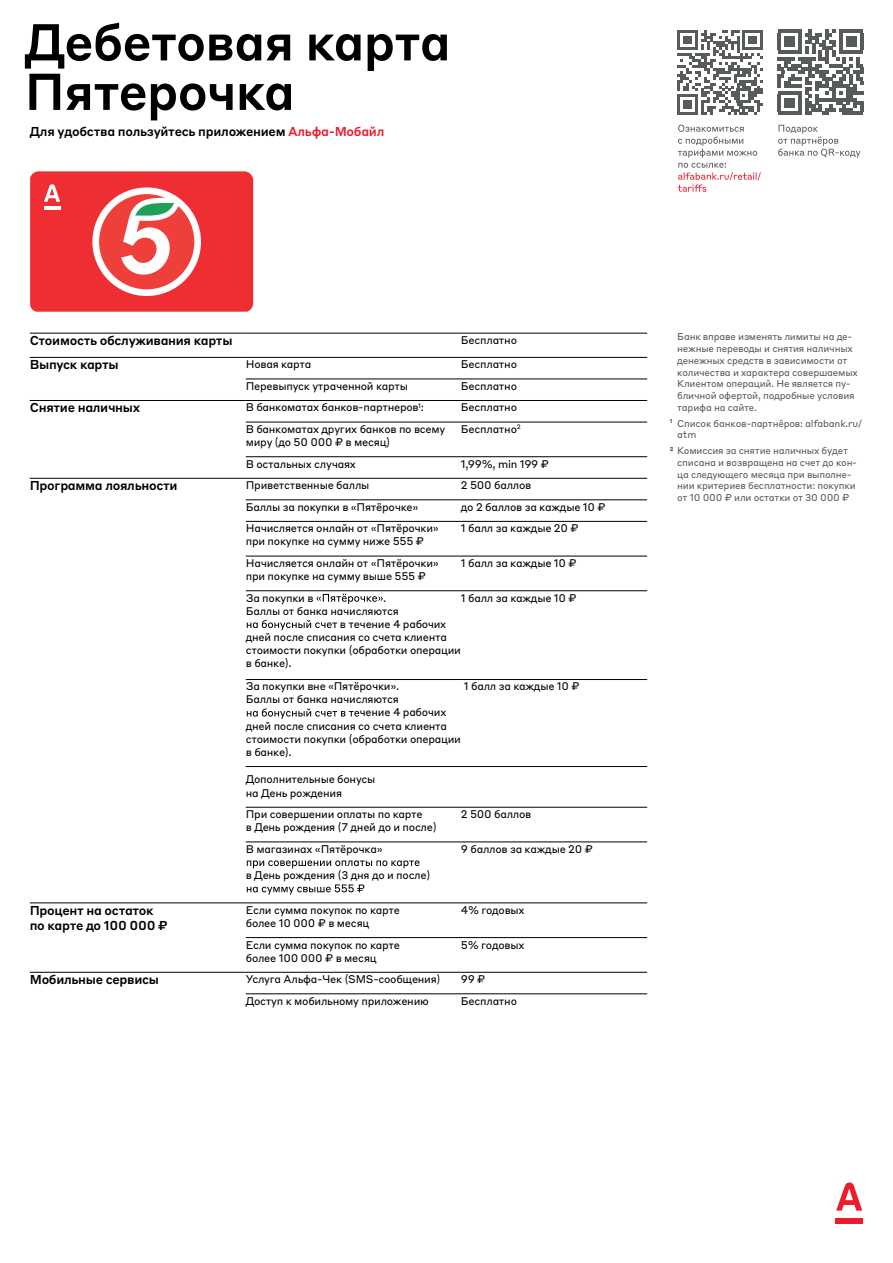
<style>
.page{position:relative;width:893px;height:1263px;background:#fff}
.page>*{position:absolute;margin:0;border:0;box-sizing:border-box;transform-origin:0 0}
.t1{font:500 51px "Styrene BLC";letter-spacing:-.025em;color:#000001}
.t2{font:500 12.75px/15.3px "Styrene BLC";letter-spacing:-.025em;color:#000001}
.t3{font:10.95px/13.2px "Styrene BLC";letter-spacing:-.025em;color:#000001}
.t4{font:9.75px/11.7px "Styrene BLC";letter-spacing:-.02em;color:#575b5a}
.s1{color:#eb1c2e}
</style>
<div class="page">
<svg style="left:836px;top:1182px;width:26px;height:29px"></svg>
<div style="left:836px;top:1218px;width:27px;height:6px;background:#eb1c2e"></div>
<svg style="left:678px;top:125px;width:83px;height:67px"></svg>
<svg style="left:778px;top:125px;width:82px;height:33px"></svg>
<svg style="left:677px;top:30px;width:86px;height:85px"></svg>
<svg style="left:777px;top:30px;width:86px;height:85px"></svg>
<hr style="left:843px;top:111px;width:20px;height:4px;background:#575b5a">
<hr style="left:30px;top:333px;width:216px;height:1px;background:#000001">
<hr style="left:246px;top:333px;width:215px;height:1px;background:#000001">
<hr style="left:461px;top:333px;width:186px;height:1px;background:#000001">
<hr style="left:30px;top:357px;width:216px;height:1px;background:#000001">
<hr style="left:246px;top:357px;width:215px;height:1px;background:#000001">
<hr style="left:461px;top:357px;width:186px;height:1px;background:#000001">
<hr style="left:246px;top:422px;width:215px;height:1px;background:#000001">
<hr style="left:461px;top:422px;width:186px;height:1px;background:#000001">
<hr style="left:246px;top:456px;width:215px;height:1px;background:#000001">
<hr style="left:461px;top:456px;width:186px;height:1px;background:#000001">
<hr style="left:246px;top:478px;width:215px;height:1px;background:#000001">
<hr style="left:461px;top:478px;width:186px;height:1px;background:#000001">
<hr style="left:246px;top:556px;width:215px;height:1px;background:#000001">
<hr style="left:461px;top:556px;width:186px;height:1px;background:#000001">
<hr style="left:246px;top:590px;width:215px;height:1px;background:#000001">
<hr style="left:461px;top:590px;width:186px;height:1px;background:#000001">
<hr style="left:246px;top:679px;width:215px;height:1px;background:#000001">
<hr style="left:461px;top:679px;width:186px;height:1px;background:#000001">
<hr style="left:246px;top:807px;width:215px;height:1px;background:#000001">
<hr style="left:461px;top:807px;width:186px;height:1px;background:#000001">
<hr style="left:246px;top:842px;width:215px;height:1px;background:#000001">
<hr style="left:461px;top:842px;width:186px;height:1px;background:#000001">
<hr style="left:246px;top:903px;width:215px;height:1px;background:#000001">
<hr style="left:461px;top:903px;width:186px;height:1px;background:#000001">
<hr style="left:30px;top:400px;width:216px;height:1px;background:#000001">
<hr style="left:30px;top:478px;width:216px;height:1px;background:#000001">
<hr style="left:30px;top:903px;width:216px;height:1px;background:#000001">
<hr style="left:30px;top:972px;width:216px;height:1px;background:#000001">
<hr style="left:246px;top:379px;width:215px;height:1px;background:#000001">
<hr style="left:461px;top:379px;width:186px;height:1px;background:#000001">
<hr style="left:246px;top:400px;width:215px;height:1px;background:#000001">
<hr style="left:461px;top:400px;width:186px;height:1px;background:#000001">
<hr style="left:246px;top:500px;width:215px;height:1px;background:#000001">
<hr style="left:461px;top:500px;width:186px;height:1px;background:#000001">
<hr style="left:246px;top:521px;width:215px;height:1px;background:#000001">
<hr style="left:461px;top:521px;width:186px;height:1px;background:#000001">
<hr style="left:246px;top:937px;width:215px;height:1px;background:#000001">
<hr style="left:461px;top:937px;width:186px;height:1px;background:#000001">
<hr style="left:246px;top:972px;width:215px;height:1px;background:#000001">
<hr style="left:461px;top:972px;width:186px;height:1px;background:#000001">
<hr style="left:246px;top:993px;width:215px;height:1px;background:#000001">
<hr style="left:461px;top:993px;width:186px;height:1px;background:#000001">
<svg style="left:316px;top:594px;width:67px;height:10px"></svg>
<svg style="left:247px;top:620px;width:85px;height:10px"></svg>
<svg style="left:247px;top:860px;width:173px;height:8px"></svg>
<svg style="left:247px;top:884px;width:117px;height:10px"></svg>
<svg style="left:30px;top:171px;width:223px;height:141px;background:#ee4e50"></svg>
<hr style="left:44px;top:207px;width:17px;height:3px;background:#fff">
<hr style="left:246px;top:766px;width:215px;height:1px;background:#000001">
<hr style="left:461px;top:766px;width:186px;height:1px;background:#000001">
<svg style="left:247px;top:708px;width:112px;height:11px"></svg>
<h1 class="t1" style="left:24px;top:-1px;width:428px">Дебетовая карта</h1>
<h1 class="t1" style="left:24px;top:48px;width:272px">Пятерочка</h1>
<p class="t2" style="left:30px;top:123px;width:356px">Для удобства пользуйтесь приложением <span class="s1">Альфа-Мобайл</span></p>
<p class="t2" style="left:30px;top:332px;width:204px">Стоимость обслуживания карты</p>
<p class="t3" style="left:461px;top:333px;width:58px">Бесплатно</p>
<p class="t2" style="left:30px;top:356px;width:91px">Выпуск карты</p>
<p class="t3" style="left:246px;top:357px;width:67px">Новая карта</p>
<p class="t3" style="left:461px;top:357px;width:58px">Бесплатно</p>
<p class="t3" style="left:246px;top:378px;width:164px">Перевыпуск утраченной карты</p>
<p class="t3" style="left:461px;top:378px;width:58px">Бесплатно</p>
<p class="t2" style="left:30px;top:399px;width:112px">Снятие наличных</p>
<p class="t3" style="left:246px;top:400px;width:180px">В банкоматах банков-партнеров<sup>1</sup>:</p>
<p class="t3" style="left:461px;top:400px;width:58px">Бесплатно</p>
<p class="t3" style="left:246px;top:422px;width:201px">В банкоматах других банков по всему миру (до 50 000 ₽ в месяц)</p>
<p class="t3" style="left:461px;top:422px;width:61px">Бесплатно<sup>2</sup></p>
<p class="t3" style="left:246px;top:456px;width:112px">В остальных случаях</p>
<p class="t3" style="left:461px;top:456px;width:90px">1,99%, min 199 ₽</p>
<p class="t2" style="left:30px;top:477px;width:149px">Программа лояльности</p>
<p class="t3" style="left:246px;top:478px;width:125px">Приветственные баллы</p>
<p class="t3" style="left:461px;top:478px;width:72px">2 500 баллов</p>
<p class="t3" style="left:246px;top:499px;width:174px">Баллы за покупки в «Пятёрочке»</p>
<p class="t3" style="left:461px;top:499px;width:146px">до 2 баллов за каждые 10 ₽</p>
<p class="t3" style="left:246px;top:521px;width:195px">Начисляется онлайн от «Пятёрочки» при покупке на сумму ниже 555 ₽</p>
<p class="t3" style="left:461px;top:521px;width:119px">1 балл за каждые 20 ₽</p>
<p class="t3" style="left:246px;top:556px;width:195px">Начисляется онлайн от «Пятёрочки» при покупке на сумму выше 555 ₽</p>
<p class="t3" style="left:461px;top:556px;width:117px">1 балл за каждые 10 ₽</p>
<p class="t3" style="left:246px;top:590px;width:69px">За покупки в</p>
<p class="t3" style="left:383px;top:590px;width:5px">.</p>
<p class="t3" style="left:246px;top:603px;width:155px">Баллы от банка начисляются</p>
<p class="t3" style="left:332px;top:617px;width:116px">т в течение 4 рабочих</p>
<p class="t3" style="left:246px;top:630px;width:203px">дней после списания со счета клиента</p>
<p class="t3" style="left:246px;top:643px;width:217px">стоимости покупки (обработки операции</p>
<p class="t3" style="left:246px;top:656px;width:47px">в банке).</p>
<p class="t3" style="left:461px;top:590px;width:117px">1 балл за каждые 10 ₽</p>
<p class="t3" style="left:464px;top:679px;width:117px">1 балл за каждые 10 ₽</p>
<p class="t3" style="left:246px;top:679px;width:155px">За покупки вне «Пятёрочки».</p>
<p class="t3" style="left:246px;top:692px;width:155px">Баллы от банка начисляются</p>
<p class="t3" style="left:359px;top:705px;width:88px">чение 4 рабочих</p>
<p class="t3" style="left:246px;top:718px;width:203px">дней после списания со счета клиента</p>
<p class="t3" style="left:246px;top:731px;width:217px">стоимости покупки (обработки операции</p>
<p class="t3" style="left:246px;top:744px;width:47px">в банке).</p>
<p class="t3" style="left:246px;top:772px;width:131px">Дополнительные бонусы на День рождения</p>
<p class="t3" style="left:246px;top:807px;width:192px">При совершении оплаты по карте<br>в День рождения (7 дней до и после)</p>
<p class="t3" style="left:461px;top:807px;width:72px">2 500 баллов</p>
<p class="t3" style="left:246px;top:841px;width:138px">В магазинах «Пятёрочка»</p>
<p class="t3" style="left:246px;top:868px;width:186px">в День рождения (3 дня до и после)</p>
<p class="t3" style="left:461px;top:841px;width:133px">9 баллов за каждые 20 ₽</p>
<p class="t2" style="left:30px;top:901px;width:140px">Процент на остаток по карте до 100 000 ₽</p>
<p class="t3" style="left:246px;top:902px;width:156px">Если сумма покупок по карте более 10 000 ₽ в месяц</p>
<p class="t3" style="left:461px;top:902px;width:65px">4% годовых</p>
<p class="t3" style="left:246px;top:937px;width:156px">Если сумма покупок по карте более 100 000 ₽ в месяц</p>
<p class="t3" style="left:461px;top:937px;width:65px">5% годовых</p>
<p class="t2" style="left:30px;top:971px;width:131px">Мобильные сервисы</p>
<p class="t3" style="left:246px;top:972px;width:196px">Услуга Альфа-Чек (SMS-сообщения)</p>
<p class="t3" style="left:461px;top:972px;width:26px">99 ₽</p>
<p class="t3" style="left:246px;top:993px;width:185px">Доступ к мобильному приложению</p>
<p class="t3" style="left:461px;top:993px;width:58px">Бесплатно</p>
<p class="t4" style="left:677px;top:330px;width:182px">Банк вправе изменять лимиты на де&shy;нежные переводы и снятия наличных денежных средств в зависимости от количества и характера совершаемых<br>Клиентом операций. Не является пу&shy;бличной офертой, подробные условия тарифа на сайте.</p>
<p class="t4" style="left:677px;top:416px;width:187px;text-indent:-7px"><sup>1</sup> Список банков-партнёров: alfabank.ru/ atm</p>
<p class="t4" style="left:677px;top:444px;width:181px;text-indent:-7px"><sup>2</sup> Комиссия за снятие наличных будет списана и возвращена на счет до кон&shy;ца следующего месяца при выполне&shy;нии критериев бесплатности: покупки от 10 000 ₽ или остатки от 30 000 ₽</p>
</div>
